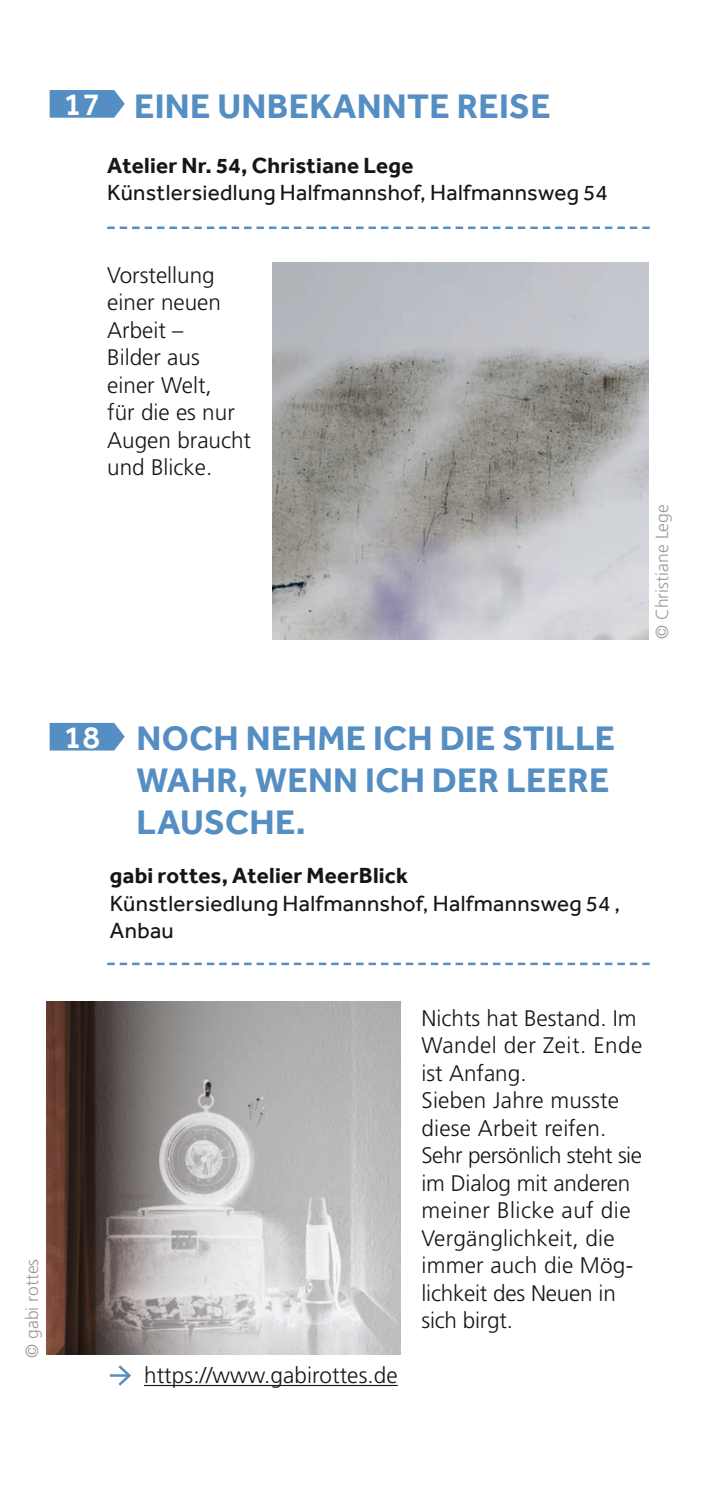
<style>
.page{position:relative;width:702px;height:1489px;background:#fff}
.page>*{position:absolute;margin:0;border:0;box-sizing:border-box;transform-origin:0 0}
.t1{font:700 35px/42px "Effra";letter-spacing:.01em;color:#558ec3}
.t2{font:500 32.5px "Effra";color:#fff}
.t3{font:300 22.5px/27.5px "Frutiger LT Pro";color:#151616}
.t4{font:22.5px/27.5px "Effra";letter-spacing:.015em;color:#151616}
.t5{font:700 22.5px "Effra";letter-spacing:.015em;color:#151616}
.t6{font:300 17.5px "Frutiger LT Pro";letter-spacing:.005em;color:#999}
</style>
<div class="page">
<svg style="left:107px;top:962px;width:542px;height:3px"></svg>
<hr style="left:144px;top:1384px;width:254px;height:1px;background:#151616">
<svg style="left:110px;top:1365px;width:21px;height:21px"></svg>
<img style="left:47px;top:1001px;width:353px;height:353px">
<img style="left:272px;top:263px;width:376px;height:376px">
<svg style="left:50px;top:90px;width:75px;height:28px;background:#6397c8"></svg>
<svg style="left:50px;top:723px;width:75px;height:27px;background:#6196c7"></svg>
<svg style="left:107px;top:226px;width:542px;height:3px"></svg>
<h2 class="t2" style="left:64px;top:85px;width:38px">17</h2>
<h1 class="t1" style="left:134px;top:84px;width:418px">EINE UNBEKANNTE REISE</h1>
<p class="t5" style="left:107px;top:152px;width:308px">Atelier Nr. 54, Christiane Lege</p>
<p class="t4" style="left:107px;top:178px;width:502px">Künstlersiedlung Halfmannshof, Halfmannsweg 54</p>
<p class="t3" style="left:107px;top:261px;width:145px">Vorstellung einer neuen<br>Arbeit –<br>Bilder aus einer Welt,<br>für die es nur<br>Augen braucht und Blicke.</p>
<p class="t6" style="left:651px;top:639px;width:136px;rotate:-90deg">© Christiane Lege</p>
<h2 class="t2" style="left:64px;top:718px;width:38px">18</h2>
<h1 class="t1" style="left:137px;top:717px;width:480px">NOCH NEHME ICH DIE STILLE<br>WAHR, WENN ICH DER LEERE<br>LAUSCHE.</h1>
<p class="t5" style="left:110px;top:862px;width:300px">gabi rottes, Atelier MeerBlick</p>
<p class="t4" style="left:110px;top:889px;width:511px">Künstlersiedlung Halfmannshof, Halfmannsweg 54 ,<br>Anbau</p>
<p class="t6" style="left:22px;top:1357px;width:101px;rotate:-90deg">© gabi rottes</p>
<p class="t3" style="left:144px;top:1361px;width:255px">https://www.gabirottes.de</p>
<p class="t3" style="left:421px;top:1004px;width:222px">Nichts hat Bestand. Im<br>Wandel der Zeit. Ende ist Anfang.<br>Sieben Jahre musste diese Arbeit reifen.<br>Sehr persönlich steht sie im Dialog mit anderen meiner Blicke auf die<br>Vergänglichkeit, die immer auch die Mög&shy;lichkeit des Neuen in sich birgt.</p>
</div>
